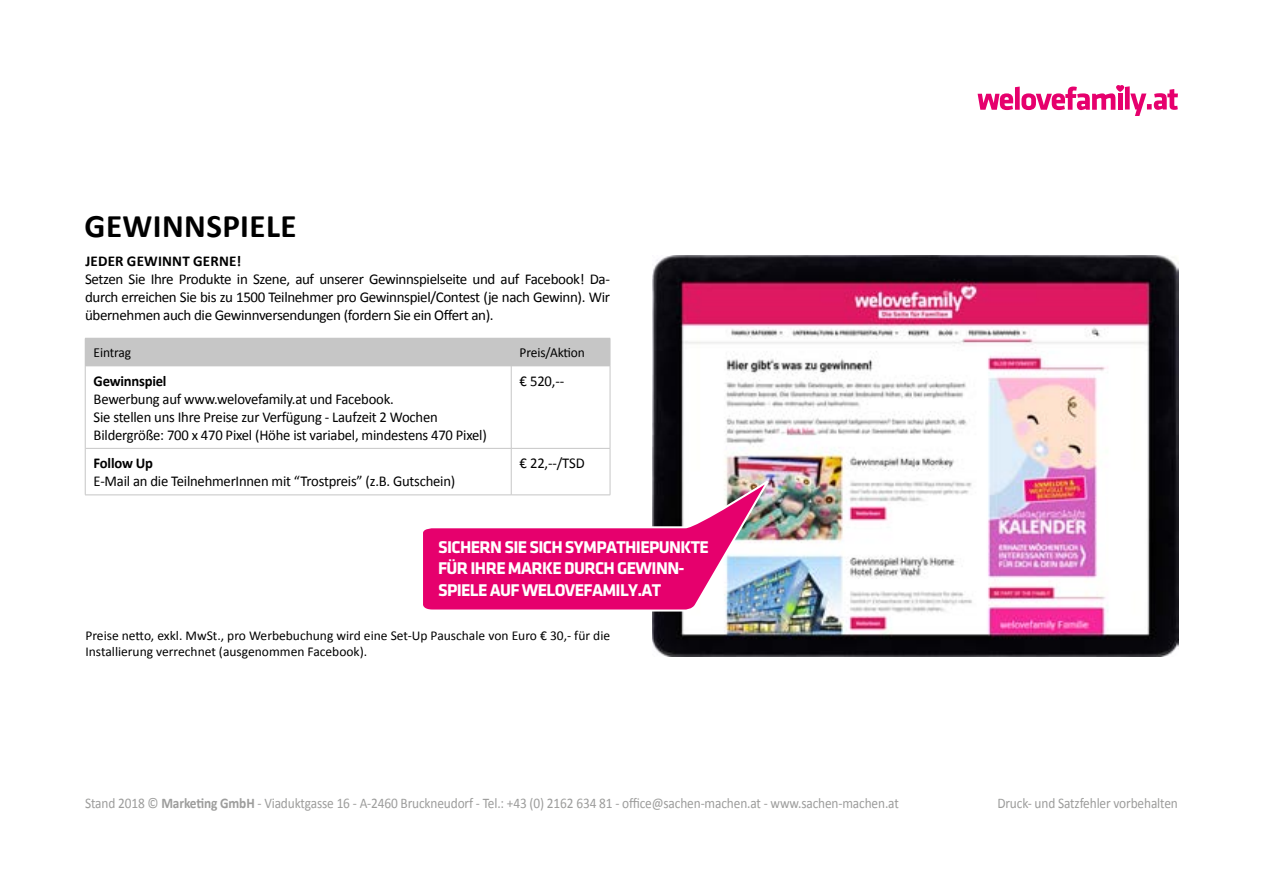
<style>
.page{position:relative;width:1263px;height:893px;background:#fff}
.page>*{position:absolute;margin:0;border:0;box-sizing:border-box;transform-origin:0 0}
.t1{font:700 33px "Calibri";letter-spacing:.01em;color:#000}
.t2{font:700 17.55px/21.1px "Klavika";letter-spacing:-.035em;color:#fff}
.t3{font:15px/17.9px "Calibri";letter-spacing:-.015em;color:#000;text-align:justify}
.t4{font:700 15px "Calibri";letter-spacing:-.015em;color:#000}
.t5{font:700 15px "Calibri";letter-spacing:.015em;color:#000}
.t6{font:14.7px "Calibri";letter-spacing:-.01em;color:#9d9d9c;scale:.91 1}
.t7{font:13.8px "Calibri";letter-spacing:-.01em;color:#000}
.t8{font:13.5px/16.2px "Calibri";color:#000}
.s1{font-weight:700}
</style>
<div class="page">
<div style="left:85px;top:338px;width:426px;height:28px;background:#c6c6c6"></div>
<div style="left:511px;top:338px;width:99px;height:28px;background:#c6c6c6"></div>
<hr style="left:85px;top:366px;width:426px;height:1px;background:#c6c6c6">
<hr style="left:511px;top:366px;width:99px;height:1px;background:#c6c6c6">
<hr style="left:85px;top:448px;width:426px;height:1px;background:#c6c6c6">
<hr style="left:511px;top:448px;width:99px;height:1px;background:#c6c6c6">
<hr style="left:85px;top:495px;width:426px;height:1px;background:#c6c6c6">
<svg style="left:610px;top:338px;width:1px;height:28px"></svg>
<hr style="left:85px;top:366px;width:1px;height:82px;background:#c6c6c6">
<hr style="left:511px;top:366px;width:1px;height:82px;background:#c6c6c6">
<hr style="left:610px;top:366px;width:1px;height:82px;background:#c6c6c6">
<hr style="left:85px;top:448px;width:1px;height:47px;background:#c6c6c6">
<hr style="left:511px;top:449px;width:1px;height:46px;background:#c6c6c6">
<hr style="left:610px;top:448px;width:1px;height:47px;background:#c6c6c6">
<img style="left:653px;top:255px;width:525px;height:402px">
<svg style="left:420px;top:481px;width:350px;height:132px;fill:#e6006d"></svg>
<svg style="left:977px;top:85px;width:201px;height:31px"></svg>
<h1 class="t1" style="left:85px;top:205px;width:213px">GEWINNSPIELE</h1>
<p class="t5" style="left:85px;top:252px;width:157px">JEDER GEWINNT GERNE!</p>
<p class="t3" style="left:85px;top:270px;width:526px">Setzen Sie Ihre Produkte in Szene, auf unserer Gewinnspielseite und auf Facebook! Da&shy;durch erreichen Sie bis zu 1500 Teilnehmer pro Gewinnspiel/Contest (je nach Gewinn). Wir übernehmen auch die Gewinnversendungen (fordern Sie ein Offert an).</p>
<p class="t7" style="left:94px;top:344px;width:39px">Eintrag</p>
<p class="t7" style="left:520px;top:344px;width:67px">Preis/Aktion</p>
<p class="t4" style="left:94px;top:371px;width:74px">Gewinnspiel</p>
<p class="t3" style="left:94px;top:390px;width:395px;text-align:left">Bewerbung auf www.welovefamily.at und Facebook.<br>Sie stellen uns Ihre Preise zur Verfügung - Laufzeit 2 Wochen<br>Bildergröße: 700 x 470 Pixel (Höhe ist variabel, mindestens 470 Pixel)</p>
<p class="t3" style="left:520px;top:372px;width:46px">€ 520,--</p>
<p class="t4" style="left:94px;top:454px;width:61px">Follow Up</p>
<p class="t3" style="left:94px;top:472px;width:363px">E-Mail an die TeilnehmerInnen mit “Trostpreis” (z.B. Gutschein)</p>
<p class="t3" style="left:520px;top:454px;width:67px">€ 22,--/TSD</p>
<p class="t2" style="left:438px;top:537px;width:272px">SICHERN SIE SICH SYMPATHIEPUNKTE<br>FÜR IHRE MARKE DURCH GEWINN-<br>SPIELE AUF WELOVEFAMILY.AT</p>
<p class="t8" style="left:85px;top:627px;width:526px">Preise netto, exkl. MwSt., pro Werbebuchung wird eine Set-Up Pauschale von Euro € 30,- für die<br>Installierung verrechnet (ausgenommen Facebook).</p>
<p class="t6" style="left:85px;top:794px;width:896px">Stand 2018 © <span class="s1">Marketing GmbH</span> - Viaduktgasse 16 - A-2460 Bruckneudorf - Tel.: +43 (0) 2162 634 81 - office@sachen-machen.at - www.sachen-machen.at</p>
<p class="t6" style="left:997px;top:794px;width:200px">Druck- und Satzfehler vorbehalten</p>
</div>
